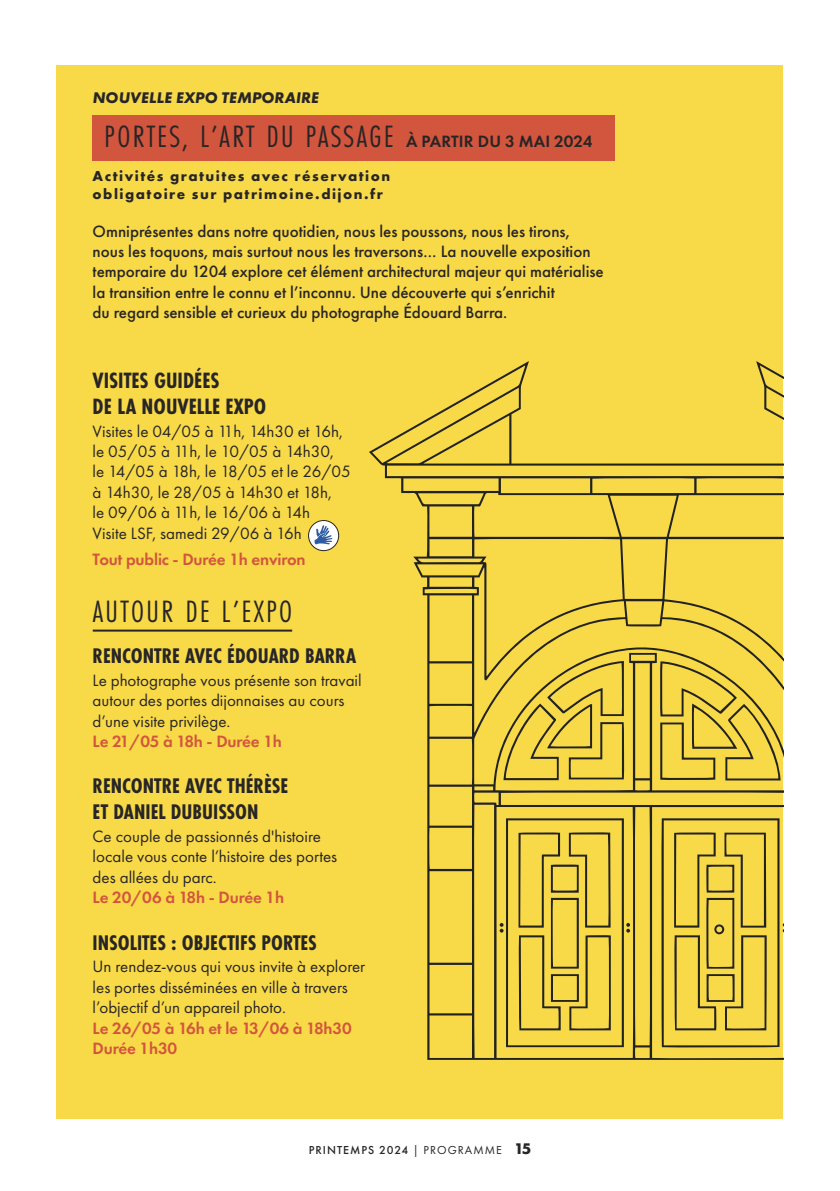
<style>
.page{position:relative;width:840px;height:1191px;background:#fff}
.page>*{position:absolute;margin:0;border:0;box-sizing:border-box;transform-origin:0 0}
.t1{font:32px "Futura PT Cond";letter-spacing:.075em;color:#272526}
.t2{font:700 23px/26px "Futura PT Cond";color:#272526}
.t3{font:700 22px/26px "Futura PT Cond";color:#272526}
.t4{font:17px/20.4px "Futura PT";color:#272526}
.t5{font:500 17px/20.4px "Futura PT";color:#272526}
.t6{font:600 17px "Futura PT";letter-spacing:-.01em;color:#d2553d}
.t7{font:italic 700 16px "Futura PT";letter-spacing:.01em;color:#272526}
.t8{font:700 15px/18px "Futura PT";letter-spacing:.1em;color:#272526}
.t9{font:500 12px "Futura PT";letter-spacing:.085em;color:#272526}
.s1{font-family:"Futura PT";font-weight:600;font-size:17px}
.s2{font-weight:600;color:#d2553d}
.s3{font-weight:400}
.s4{font-weight:700;font-size:16px}
</style>
<div class="page">
<div style="left:57px;top:66px;width:725px;height:1052px;background:#f8d948"></div>
<svg style="left:369px;top:361px;width:413px;height:698px"></svg>
<svg style="left:659px;top:661px;width:121px;height:119px"></svg>
<svg style="left:503px;top:661px;width:121px;height:119px"></svg>
<svg style="left:499px;top:818px;width:130px;height:229px"></svg>
<svg style="left:661px;top:818px;width:122px;height:229px"></svg>
<div style="left:93px;top:115px;width:521px;height:45px;background:#d2553d"></div>
<hr style="left:93px;top:629px;width:199px;height:2px;background:#272526">
<div style="left:308px;top:520px;width:30px;height:30px;background:#fff;border-radius:50%"></div>
<svg style="left:314px;top:525px;width:18px;height:19px"></svg>
<div style="left:308px;top:520px;width:31px;height:31px;border:2px solid #272526;border-radius:50%"></div>
<p class="t7" style="left:93px;top:88px;width:227px">NOUVELLE EXPO TEMPORAIRE</p>
<p class="t1" style="left:105px;top:126px;width:489px">PORTES, L’ART DU PASSAGE <span class="s1">À PARTIR DU 3 MAI 2024</span></p>
<p class="t8" style="left:93px;top:168px;width:299px">Activités gratuites avec réservation obligatoire sur patrimoine.dijon.fr</p>
<p class="t5" style="left:93px;top:222px;width:512px">Omniprésentes dans notre quotidien, nous les poussons, nous les tirons, nous les toquons, mais surtout nous les traversons… La nouvelle exposition temporaire du 1204 explore cet élément architectural majeur qui matérialise la transition entre le connu et l’inconnu. Une découverte qui s’enrichit<br>du regard sensible et curieux du photographe Édouard Barra.</p>
<p class="t2" style="left:93px;top:370px;width:175px">VISITES GUIDÉES<br>DE LA NOUVELLE EXPO</p>
<p class="t4" style="left:93px;top:422px;width:259px">Visites le 04/05 à 11h, 14h30 et 16h, le 05/05 à 11h, le 10/05 à 14h30,<br>le 14/05 à 18h, le 18/05 et le 26/05 à 14h30, le 28/05 à 14h30 et 18h,<br>le 09/06 à 11h, le 16/06 à 14h<br>Visite LSF, samedi 29/06 à 16h</p>
<p class="t6" style="left:93px;top:552px;width:214px">Tout public - Durée 1h environ</p>
<p class="t1" style="left:93px;top:600px;width:201px">AUTOUR DE L’EXPO</p>
<p class="t3" style="left:93px;top:645px;width:265px">RENCONTRE AVEC ÉDOUARD BARRA</p>
<p class="t4" style="left:93px;top:671px;width:270px">Le photographe vous présente son travail autour des portes dijonnaises au cours d’une visite privilège.<br><span class="s2">Le 21/05 à 18h - Durée 1h</span></p>
<p class="t3" style="left:93px;top:776px;width:197px">RENCONTRE AVEC THÉRÈSE<br>ET DANIEL DUBUISSON</p>
<p class="t4" style="left:93px;top:827px;width:246px">Ce couple de passionnés d'histoire locale vous conte l’histoire des portes des allées du parc.<br><span class="s2">Le 20/06 à 18h - Durée 1h</span></p>
<p class="t3" style="left:93px;top:932px;width:226px">INSOLITES : OBJECTIFS PORTES</p>
<p class="t4" style="left:93px;top:958px;width:274px">Un rendez-vous qui vous invite à explorer les portes disséminées en ville à travers l’objectif d’un appareil photo.<br><span class="s2">Le 26/05 à 16h et le 13/06 à 18h30<br>Durée 1h30</span></p>
<p class="t9" style="left:308px;top:1145px;width:224px">PRINTEMPS 2024 <span class="s3">| PROGRAMME</span> <span class="s4">15</span></p>
</div>
